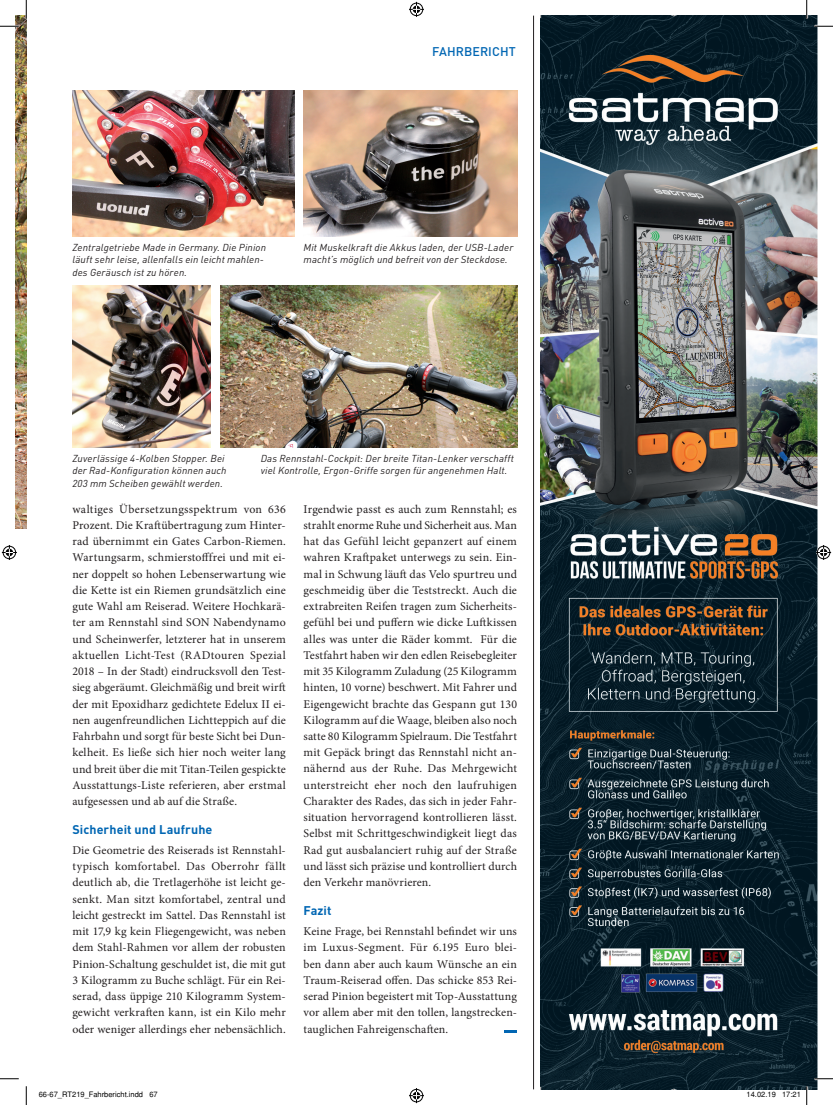
<style>
.page{position:relative;width:833px;height:1105px;background:#fff}
.page>*{position:absolute;margin:0;border:0;box-sizing:border-box;transform-origin:0 0}
.t1{font:700 12.5px "DIN";letter-spacing:.01em;color:#0166b3}
.t2{font:500 12.5px "DIN";letter-spacing:.005em;color:#0166b3}
.t3{font:11.88px/16.2px "Minion Pro";letter-spacing:.005em;color:#231f20;text-align:justify}
.t4{font:italic 10px/12.5px "DIN";letter-spacing:.015em;color:#231f20}
.t5{font:7.5px "Helvetica";color:#000}
</style>
<div class="page">
<img style="left:16px;top:16px;width:10px;height:513px">
<img style="left:220px;top:285px;width:296px;height:163px">
<img style="left:72px;top:90px;width:222px;height:146px">
<img style="left:303px;top:90px;width:213px;height:146px">
<img style="left:72px;top:285px;width:138px;height:163px">
<svg style="left:504px;top:1030px;width:12px;height:3px"></svg>
<img style="left:540px;top:16px;width:276px;height:1073px">
<hr style="left:533px;top:16px;width:1px;height:1073px;background:#231f20">
<svg style="left:0;top:25px;width:19px;height:2px"></svg>
<svg style="left:813px;top:25px;width:19px;height:2px"></svg>
<svg style="left:0;top:1078px;width:19px;height:1px"></svg>
<svg style="left:813px;top:1078px;width:19px;height:1px"></svg>
<svg style="left:25px;top:0;width:2px;height:19px"></svg>
<svg style="left:25px;top:1086px;width:2px;height:19px"></svg>
<svg style="left:805px;top:0;width:2px;height:19px"></svg>
<svg style="left:805px;top:1086px;width:2px;height:19px"></svg>
<svg style="left:409px;top:2px;width:15px;height:15px"></svg>
<svg style="left:409px;top:1088px;width:15px;height:15px"></svg>
<svg style="left:2px;top:545px;width:15px;height:15px"></svg>
<svg style="left:815px;top:545px;width:15px;height:15px"></svg>
<p class="t2" style="left:432px;top:44px;width:85px">FAHRBERICHT</p>
<p class="t4" style="left:72px;top:240px;width:195px">Zentralgetriebe Made in Germany. Die Pinion läuft sehr leise, allenfalls ein leicht mahlen&shy;des Geräusch ist zu hören.</p>
<p class="t4" style="left:303px;top:240px;width:211px">Mit Muskelkraft die Akkus laden, der USB-Lader macht’s möglich und befreit von der Steckdose.</p>
<p class="t4" style="left:72px;top:452px;width:156px">Zuverlässige 4-Kolben Stopper. Bei der Rad-Konfiguration können auch<br>203 mm Scheiben gewählt werden.</p>
<p class="t3" style="left:72px;top:501px;width:215px">waltiges Übersetzungsspektrum von 636<br>Prozent. Die Kraftübertragung zum Hinter&shy;rad übernimmt ein Gates Carbon-Riemen.<br>Wartungsarm, schmierstofffrei und mit ei&shy;ner doppelt so hohen Lebenserwartung wie die Kette ist ein Riemen grundsätzlich eine gute Wahl am Reiserad. Weitere Hochkarä&shy;ter am Rennstahl sind SON Nabendynamo und Scheinwerfer, letzterer hat in unserem aktuellen Licht-Test (RADtouren Spezial 2018 – In der Stadt) eindrucksvoll den Test&shy;sieg abgeräumt. Gleichmäßig und breit wirft der mit Epoxidharz gedichtete Edelux II ei&shy;nen augenfreundlichen Lichtteppich auf die Fahrbahn und sorgt für beste Sicht bei Dun&shy;kelheit. Es ließe sich hier noch weiter lang und breit über die mit Titan-Teilen gespickte Ausstattungs-Liste referieren, aber erstmal aufgesessen und ab auf die Straße.</p>
<p class="t1" style="left:72px;top:821px;width:141px">Sicherheit und Laufruhe</p>
<p class="t3" style="left:72px;top:842px;width:215px">Die Geometrie des Reiserads ist Rennstahl&shy;typisch komfortabel. Das Oberrohr fällt deutlich ab, die Tretlagerhöhe ist leicht ge&shy;senkt. Man sitzt komfortabel, zentral und leicht gestreckt im Sattel. Das Rennstahl ist mit 17,9 kg kein Fliegengewicht, was neben dem Stahl-Rahmen vor allem der robusten Pinion-Schaltung geschuldet ist, die mit gut 3 Kilogramm zu Buche schlägt. Für ein Rei&shy;serad, dass üppige 210 Kilogramm System&shy;gewicht verkraften kann, ist ein Kilo mehr oder weniger allerdings eher nebensächlich.</p>
<p class="t4" style="left:260px;top:452px;width:255px">Das Rennstahl-Cockpit: Der breite Titan-Lenker verschafft viel Kontrolle, Ergon-Griffe sorgen für angenehmen Halt.</p>
<p class="t3" style="left:303px;top:501px;width:215px">Irgendwie passt es auch zum Rennstahl; es strahlt enorme Ruhe und Sicherheit aus. Man hat das Gefühl leicht gepanzert auf einem wahren Kraftpaket unterwegs zu sein. Ein&shy;mal in Schwung läuft das Velo spurtreu und geschmeidig über die Teststreckt. Auch die extrabreiten Reifen tragen zum Sicherheits&shy;gefühl bei und puffern wie dicke Luftkissen alles was unter die Räder kommt. Für die Testfahrt haben wir den edlen Reisebegleiter mit 35 Kilogramm Zuladung (25 Kilogramm hinten, 10 vorne) beschwert. Mit Fahrer und Eigengewicht brachte das Gespann gut 130<br>Kilogramm auf die Waage, bleiben also noch satte 80 Kilogramm Spielraum. Die Testfahrt mit Gepäck bringt das Rennstahl nicht an&shy;nähernd aus der Ruhe. Das Mehrgewicht unterstreicht eher noch den laufruhigen Charakter des Rades, das sich in jeder Fahr&shy;situation hervorragend kontrollieren lässt.<br>Selbst mit Schrittgeschwindigkeit liegt das Rad gut ausbalanciert ruhig auf der Straße und lässt sich präzise und kontrolliert durch den Verkehr manövrieren.</p>
<p class="t1" style="left:303px;top:902px;width:29px">Fazit</p>
<p class="t3" style="left:303px;top:923px;width:215px">Keine Frage, bei Rennstahl befindet wir uns im Luxus-Segment. Für 6.195 Euro blei&shy;ben dann aber auch kaum Wünsche an ein Traum-Reiserad offen. Das schicke 853 Rei&shy;serad Pinion begeistert mit Top-Ausstattung vor allem aber mit den tollen, langstrecken&shy;tauglichen Fahreigenschaften.</p>
<p class="t5" style="left:39px;top:1090px;width:120px">66-67_RT219_Fahrbericht.indd 67</p>
<p class="t5" style="left:746px;top:1090px;width:56px">14.02.19 17:21</p>
</div>
